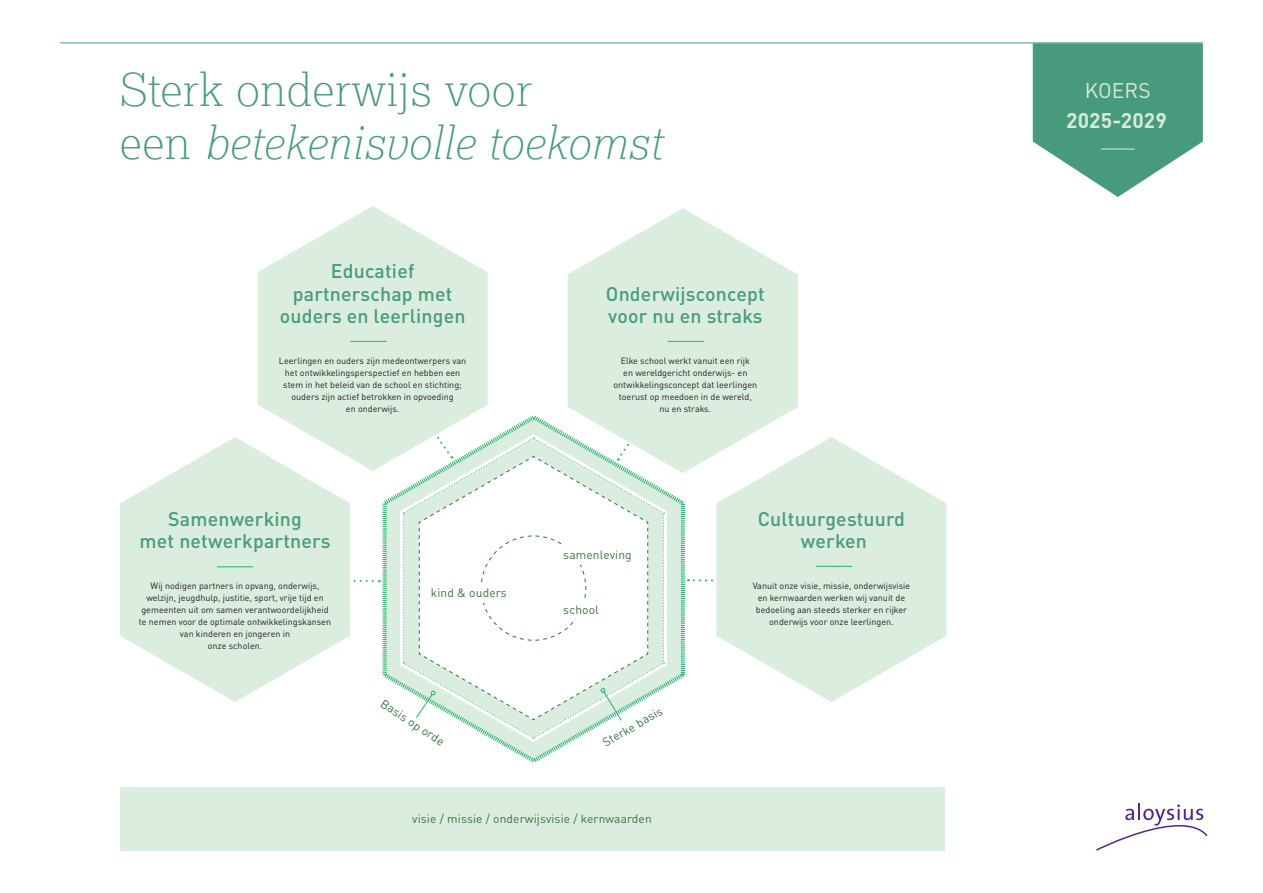
<style>
.page{position:relative;width:1263px;height:893px;background:#fff}
.page>*{position:absolute;margin:0;border:0;box-sizing:border-box;transform-origin:0 0}
.t1{font:italic 100 45px/52.5px "Lexia";letter-spacing:.01em;color:#479b7c}
.t2{font:700 21px "DINOT";letter-spacing:.01em;color:#d6ebdc}
.t3{font:21px "DINOT";color:#d6ebdc}
.t4{font:500 19.5px/22.5px "DINOT";letter-spacing:.01em;color:#479b7c;text-align:center}
.t5{font:12px "DINOT";letter-spacing:.01em;color:#387442}
.t6{font:9px/12px "DINOT";color:#231f20;text-align:center}
.s1{font-style:normal}
</style>
<div class="page">
<svg style="left:353px;top:579px;width:27px;height:4px"></svg>
<svg style="left:120px;top:437px;width:230px;height:265px;fill:#dbeddf"></svg>
<svg style="left:382px;top:491px;width:303px;height:272px"></svg>
<svg style="left:400px;top:490px;width:267px;height:252px"></svg>
<svg style="left:258px;top:206px;width:230px;height:265px;fill:#dbeddf"></svg>
<hr style="left:351px;top:341px;width:36px;height:1px;background:#23b36c">
<svg style="left:688px;top:579px;width:25px;height:3px"></svg>
<svg style="left:403px;top:413px;width:262px;height:326px"></svg>
<svg style="left:716px;top:437px;width:230px;height:265px;fill:#dbeddf"></svg>
<svg style="left:568px;top:208px;width:230px;height:265px;fill:#dbeddf"></svg>
<hr style="left:668px;top:341px;width:36px;height:1px;background:#23b36c">
<svg style="left:1033px;top:43px;width:170px;height:154px"></svg>
<hr style="left:1101px;top:149px;width:33px;height:1px;background:#d6ebdc">
<div style="left:120px;top:787px;width:824px;height:63px;background:#dbeddf"></div>
<hr style="left:61px;top:43px;width:1141px;height:1px;background:#479b7c">
<svg style="left:1096px;top:804px;width:111px;height:46px"></svg>
<hr style="left:217px;top:566px;width:36px;height:1px;background:#23b36c">
<hr style="left:816px;top:566px;width:36px;height:1px;background:#23b36c">
<h1 class="t1" style="left:120px;top:62px;width:543px"><span class="s1">Sterk onderwijs voor<br>een</span> betekenisvolle toekomst</h1>
<h2 class="t3" style="left:1085px;top:77px;width:68px">KOERS</h2>
<h2 class="t2" style="left:1066px;top:107px;width:102px">2025-2029</h2>
<h3 class="t4" style="left:280px;top:260px;width:187px">Educatief partnerschap met ouders en leerlingen</h3>
<p class="t6" style="left:279px;top:355px;width:189px">Leerlingen en ouders zijn medeontwerpers van het ontwikkelingsperspectief en hebben een stem in het beleid van de school en stichting; ouders zijn actief betrokken in opvoeding<br>en onderwijs.</p>
<h3 class="t4" style="left:140px;top:507px;width:192px">Samenwerking<br>met netwerkpartners</h3>
<p class="t6" style="left:139px;top:580px;width:194px">Wij nodigen partners in opvang, onderwijs, welzijn, jeugdhulp, justitie, sport, vrije tijd en gemeenten uit om samen verantwoordelijkheid te nemen voor de optimale ontwikkelingskansen van kinderen en jongeren in<br>onze scholen.</p>
<h3 class="t5" style="left:431px;top:585px;width:77px">kind &amp; ouders</h3>
<h3 class="t5" style="left:386px;top:696px;width:75px;rotate:33deg">Basis op orde</h3>
<h3 class="t4" style="left:606px;top:282px;width:160px;text-align:left">Onderwijsconcept voor nu en straks</h3>
<p class="t6" style="left:613px;top:355px;width:145px">Elke school werkt vanuit een rijk<br>en wereldgericht onderwijs- en ontwikkelingsconcept dat leerlingen toerust op meedoen in de wereld, nu en straks.</p>
<h3 class="t5" style="left:563px;top:547px;width:70px">samenleving</h3>
<h3 class="t5" style="left:563px;top:602px;width:37px">school</h3>
<h3 class="t5" style="left:600px;top:737px;width:68px;rotate:-30deg">Sterke basis</h3>
<h3 class="t4" style="left:758px;top:507px;width:149px">Cultuurgestuurd werken</h3>
<p class="t6" style="left:753px;top:580px;width:159px">Vanuit onze visie, missie, onderwijsvisie en kernwaarden werken wij vanuit de bedoeling aan steeds sterker en rijker onderwijs voor onze leerlingen.</p>
<h3 class="t5" style="left:412px;top:811px;width:241px">visie / missie / onderwijsvisie / kernwaarden</h3>
</div>
